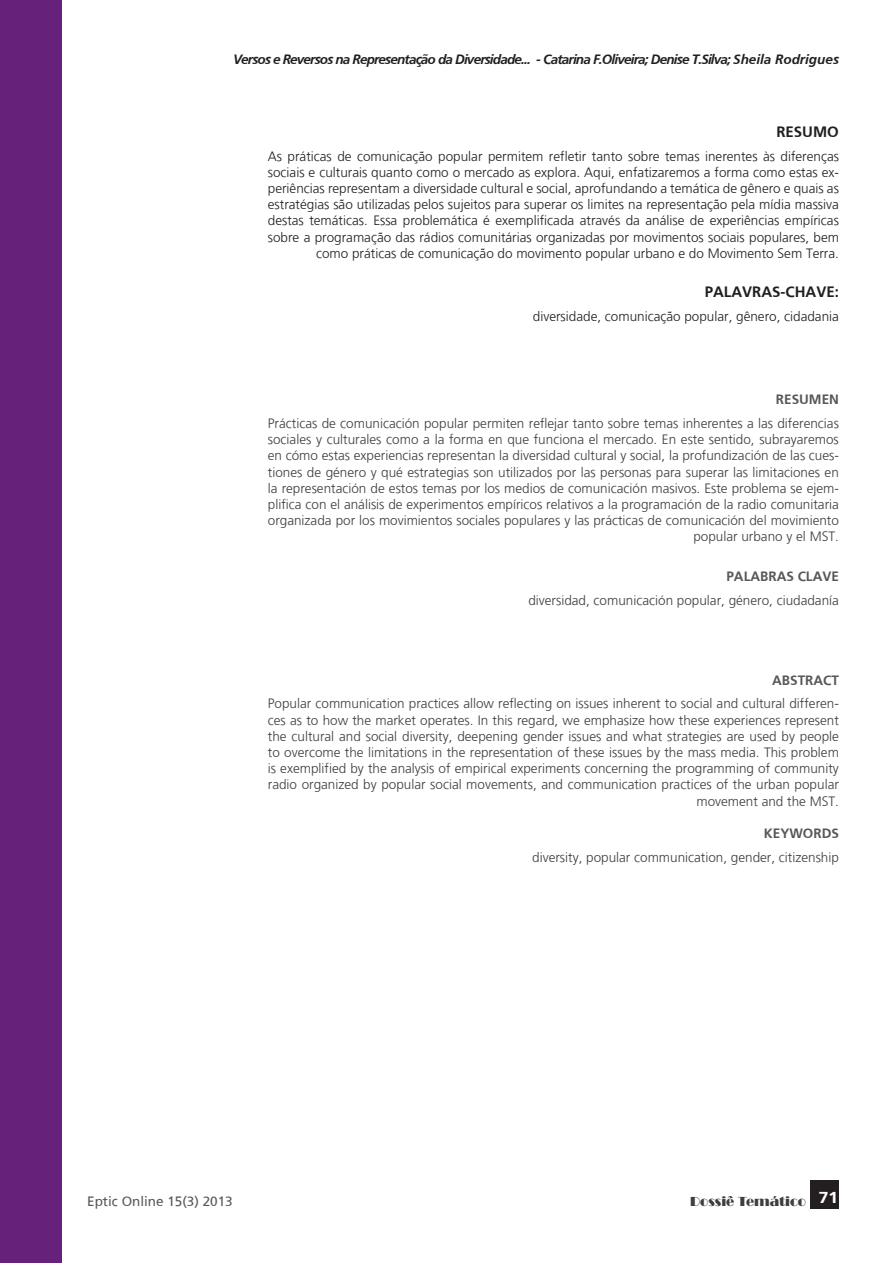
<style>
.page{position:relative;width:893px;height:1263px;background:#fff}
.page>*{position:absolute;margin:0;border:0;box-sizing:border-box;transform-origin:0 0}
.t1{font:800 16.5px "Frutiger";color:#fff}
.rev_resumo_titulo1{font:700 15px "Frutiger";color:#231f20}
.rev_resumo_2_3{font:300 13.5px/16.2px "Frutiger";color:#3e3e3f;text-align:right}
.rev_resumo_1{font:300 13.5px/16.2px "Frutiger";color:#231f20;text-align:right}
.rev_cabeçalho{font:italic 700 13.5px "Frutiger";letter-spacing:-.06em;color:#231f20}
.rev_resumo_titulo_2{font:700 13.5px "Frutiger";color:#57585a}
.rodapé_1{font:13.5px "Frutiger";color:#57585a}
.rev_rodapé_2{font:13.5px "Broadway";color:#3e3e3f}
</style>
<div class="page">
<div style="left:811px;top:1180px;width:28px;height:29px;background:#231f20"></div>
<div style="left:0;top:0;width:62px;height:1263px;background:#66217a"></div>
<p class="rev_cabeçalho" style="left:233px;top:52px;width:607px">Versos e Reversos na Representação da Diversidade... - Catarina F.Oliveira; Denise T.Silva; Sheila Rodrigues</p>
<p class="rev_resumo_titulo1" style="left:776px;top:123px;width:64px">RESUMO</p>
<p class="rev_resumo_1" style="left:268px;top:148px;width:573px">As práticas de comunicação popular permitem refletir tanto sobre temas inerentes às diferenças sociais e culturais quanto como o mercado as explora. Aqui, enfatizaremos a forma como estas ex&shy;periências representam a diversidade cultural e social, aprofundando a temática de gênero e quais as estratégias são utilizadas pelos sujeitos para superar os limites na representação pela mídia massiva destas temáticas. Essa problemática é exemplificada através da análise de experiências empíricas sobre a programação das rádios comunitárias organizadas por movimentos sociais populares, bem como práticas de comunicação do movimento popular urbano e do Movimento Sem Terra.</p>
<p class="rev_resumo_titulo1" style="left:705px;top:283px;width:136px">PALAVRAS-CHAVE:</p>
<p class="rev_resumo_1" style="left:533px;top:308px;width:308px">diversidade, comunicação popular, gênero, cidadania</p>
<p class="rev_resumo_titulo_2" style="left:776px;top:392px;width:65px">RESUMEN</p>
<p class="rev_resumo_2_3" style="left:268px;top:415px;width:573px">Prácticas de comunicación popular permiten reflejar tanto sobre temas inherentes a las diferencias sociales y culturales como a la forma en que funciona el mercado. En este sentido, subrayaremos en cómo estas experiencias representan la diversidad cultural y social, la profundización de las cues&shy;tiones de género y qué estrategias son utilizados por las personas para superar las limitaciones en la representación de estos temas por los medios de comunicación masivos. Este problema se ejem&shy;plifica con el análisis de experimentos empíricos relativos a la programación de la radio comunitaria organizada por los movimientos sociales populares y las prácticas de comunicación del movimiento popular urbano y el MST.</p>
<p class="rev_resumo_titulo_2" style="left:726px;top:569px;width:114px">PALABRAS CLAVE</p>
<p class="rev_resumo_2_3" style="left:528px;top:592px;width:312px">diversidad, comunicación popular, género, ciudadanía</p>
<p class="rev_resumo_titulo_2" style="left:772px;top:672px;width:68px">ABSTRACT</p>
<p class="rev_resumo_2_3" style="left:268px;top:696px;width:573px">Popular communication practices allow reflecting on issues inherent to social and cultural differen&shy;ces as to how the market operates. In this regard, we emphasize how these experiences represent the cultural and social diversity, deepening gender issues and what strategies are used by people to overcome the limitations in the representation of these issues by the mass media. This problem is exemplified by the analysis of empirical experiments concerning the programming of community radio organized by popular social movements, and communication practices of the urban popular movement and the MST.</p>
<p class="rev_resumo_titulo_2" style="left:764px;top:825px;width:77px">KEYWORDS</p>
<p class="rev_resumo_2_3" style="left:532px;top:849px;width:308px">diversity, popular communication, gender, citizenship</p>
<p class="rodapé_1" style="left:87px;top:1193px;width:147px">Eptic Online 15(3) 2013</p>
<p class="rev_rodapé_2" style="left:690px;top:1194px;width:117px">Dossiê Temático</p>
<p class="t1" style="left:818px;top:1188px;width:22px">71</p>
</div>
